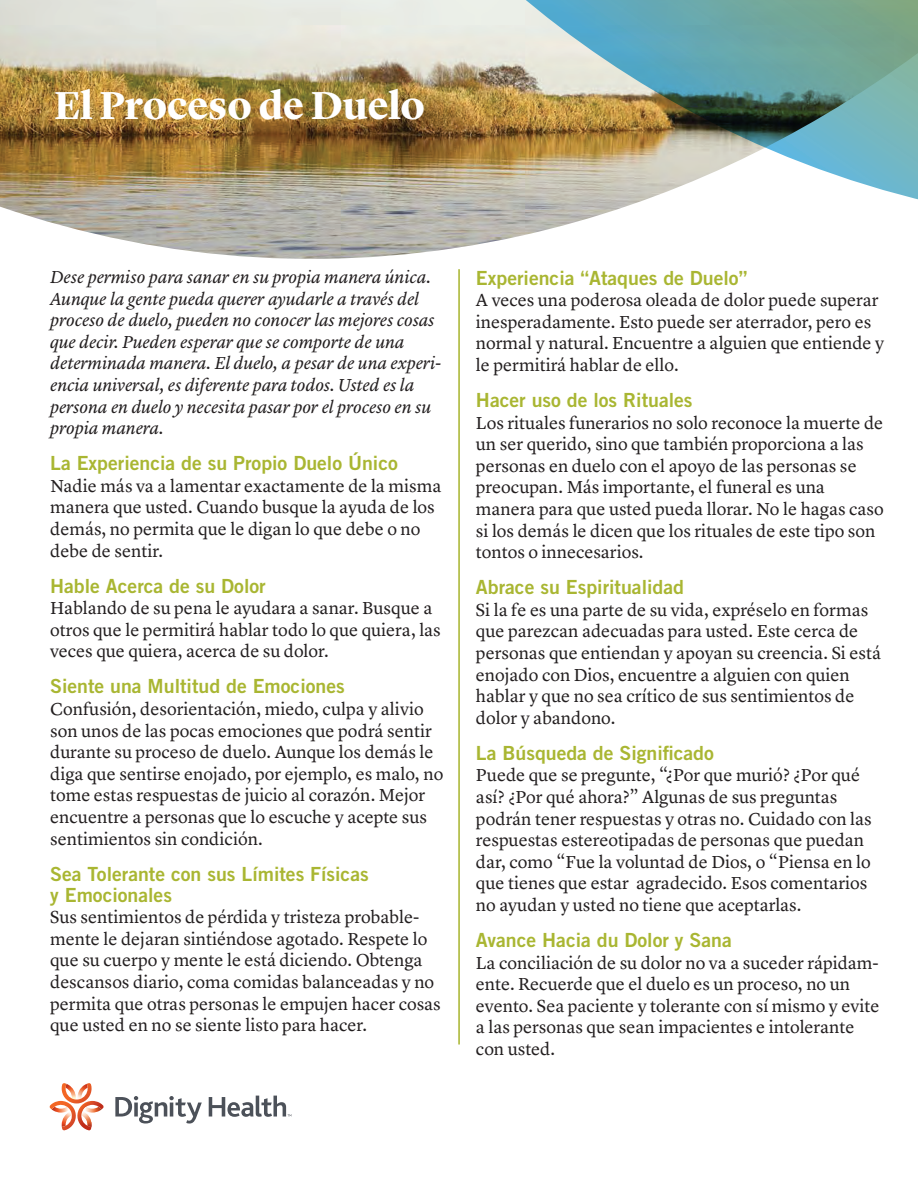
<style>
.page{position:relative;width:918px;height:1188px;background:#fff}
.page>*{position:absolute;margin:0;border:0;box-sizing:border-box;transform-origin:0 0}
.t1{font:700 40.5px "Lyon Display";color:#fff}
.t2{font:19.5px/21px "Trade Gothic LT Std Bd 2";color:#a9b632}
.t3{font:18px/21.6px "Lyon Text";color:#231f20}
.t4{font:italic 18px/21.6px "Lyon Text";letter-spacing:-.005em;color:#231f20}
</style>
<div class="page">
<img style="left:0;top:0;width:638px;height:259px">
<hr style="left:458px;top:269px;width:2px;height:776px;background:#a9b632">
<img style="left:493px;top:0;width:425px;height:202px">
<svg style="left:115px;top:1096px;width:87px;height:28px"></svg>
<svg style="left:209px;top:1096px;width:82px;height:21px"></svg>
<svg style="left:49px;top:1083px;width:55px;height:48px"></svg>
<h1 class="t1" style="left:55px;top:75px;width:372px">El Proceso de Duelo</h1>
<p class="t4" style="left:50px;top:265px;width:393px">Dese permiso para sanar en su propia manera única.<br>Aunque la gente pueda querer ayudarle a través del proceso de duelo, pueden no conocer las mejores cosas que decir. Pueden esperar que se comporte de una determinada manera. El duelo, a pesar de una experi&shy;encia universal, es diferente para todos. Usted es la persona en duelo y necesita pasar por el proceso en su propia manera.</p>
<p class="t2" style="left:50px;top:452px;width:349px">La Experiencia de su Propio Duelo Único</p>
<p class="t3" style="left:50px;top:474px;width:393px">Nadie más va a lamentar exactamente de la misma manera que usted. Cuando busque la ayuda de los demás, no permita que le digan lo que debe o no debe de sentir.</p>
<p class="t2" style="left:50px;top:575px;width:217px">Hable Acerca de su Dolor</p>
<p class="t3" style="left:50px;top:596px;width:392px">Hablando de su pena le ayudara a sanar. Busque a otros que le permitirá hablar todo lo que quiera, las veces que quiera, acerca de su dolor.</p>
<p class="t2" style="left:50px;top:676px;width:296px">Siente una Multitud de Emociones</p>
<p class="t3" style="left:50px;top:697px;width:395px">Confusión, desorientación, miedo, culpa y alivio son unos de las pocas emociones que podrá sentir durante su proceso de duelo. Aunque los demás le diga que sentirse enojado, por ejemplo, es malo, no tome estas respuestas de juicio al corazón. Mejor encuentre a personas que lo escuche y acepte sus sentimientos sin condición.</p>
<p class="t2" style="left:50px;top:863px;width:320px">Sea Tolerante con sus Límites Físicas y Emocionales</p>
<p class="t3" style="left:50px;top:905px;width:392px">Sus sentimientos de pérdida y tristeza probable&shy;mente le dejaran sintiéndose agotado. Respete lo que su cuerpo y mente le está diciendo. Obtenga descansos diario, coma comidas balanceadas y no permita que otras personas le empujen hacer cosas que usted en no se siente listo para hacer.</p>
<p class="t2" style="left:476px;top:267px;width:273px">Experiencia “Ataques de Duelo”</p>
<p class="t3" style="left:476px;top:288px;width:410px">A veces una poderosa oleada de dolor puede superar inesperadamente. Esto puede ser aterrador, pero es normal y natural. Encuentre a alguien que entiende y le permitirá hablar de ello.</p>
<p class="t2" style="left:476px;top:389px;width:218px">Hacer uso de los Rituales</p>
<p class="t3" style="left:476px;top:410px;width:409px">Los rituales funerarios no solo reconoce la muerte de un ser querido, sino que también proporciona a las personas en duelo con el apoyo de las personas se preocupan. Más importante, el funeral es una manera para que usted pueda llorar. No le hagas caso si los demás le dicen que los rituales de este tipo son tontos o innecesarios.</p>
<p class="t2" style="left:476px;top:576px;width:210px">Abrace su Espiritualidad</p>
<p class="t3" style="left:476px;top:597px;width:407px">Si la fe es una parte de su vida, expréselo en formas que parezcan adecuadas para usted. Este cerca de personas que entiendan y apoyan su creencia. Si está enojado con Dios, encuentre a alguien con quien hablar y que no sea crítico de sus sentimientos de dolor y abandono.</p>
<p class="t2" style="left:476px;top:742px;width:239px">La Búsqueda de Significado</p>
<p class="t3" style="left:476px;top:763px;width:397px">Puede que se pregunte, “¿Por que murió? ¿Por qué así? ¿Por qué ahora?” Algunas de sus preguntas podrán tener respuestas y otras no. Cuidado con las respuestas estereotipadas de personas que puedan dar, como “Fue la voluntad de Dios, o “Piensa en lo que tienes que estar agradecido. Esos comentarios no ayudan y usted no tiene que aceptarlas.</p>
<p class="t2" style="left:476px;top:929px;width:257px">Avance Hacia du Dolor y Sana</p>
<p class="t3" style="left:476px;top:950px;width:405px">La conciliación de su dolor no va a suceder rápidam&shy;ente. Recuerde que el duelo es un proceso, no un evento. Sea paciente y tolerante con sí mismo y evite a las personas que sean impacientes e intolerante con usted.</p>
</div>
